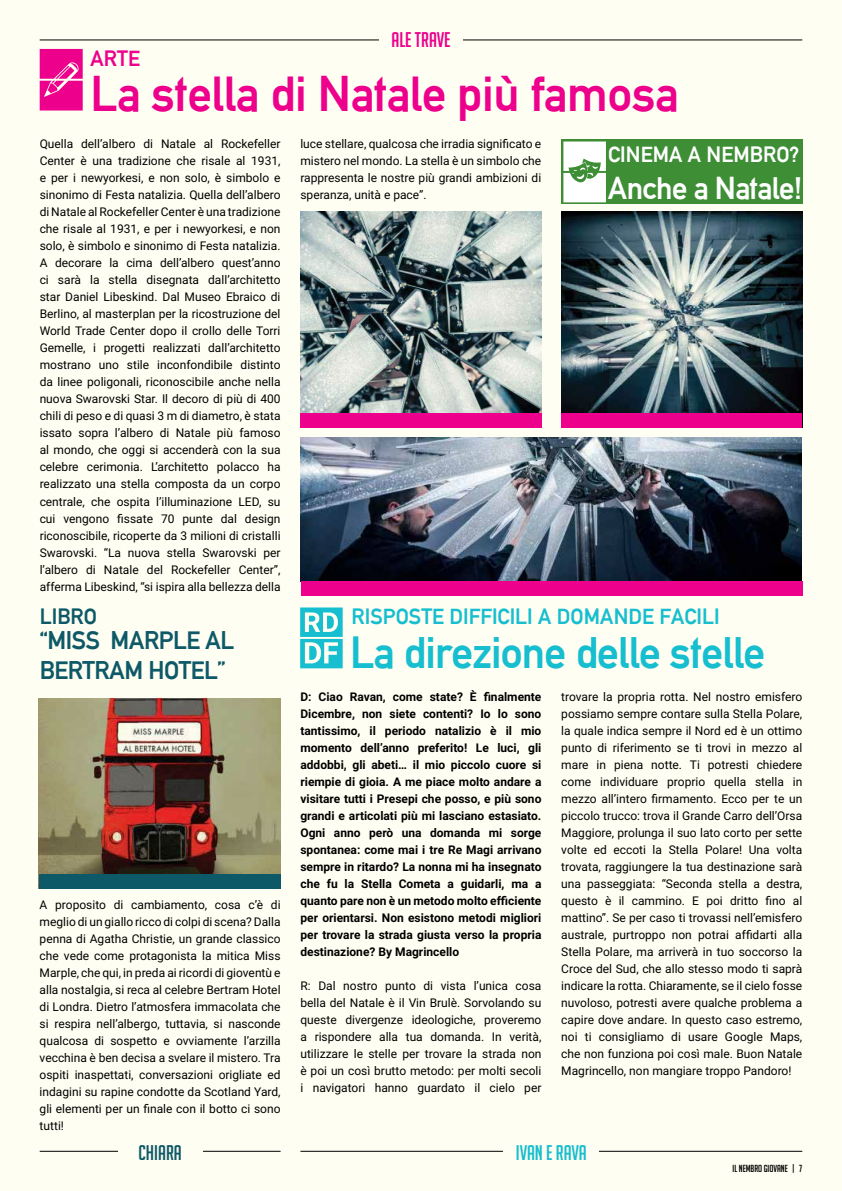
<style>
.page{position:relative;width:842px;height:1191px;background:#fffef2}
.page>*{position:absolute;margin:0;border:0;box-sizing:border-box;transform-origin:0 0}
.t1{font:49px "Alte DIN1451 Mittelschriftgepraegt";letter-spacing:-.01em;color:#ec008c}
.t2{font:44px "Alte DIN1451 Mittelschriftgepraegt";letter-spacing:-.02em;color:#16becf}
.t3{font:31px "Alte DIN1451 Mittelschriftgepraegt";letter-spacing:-.02em;color:#fff}
.t4{font:25px/30px "Alte DIN1451 Mittelschriftgepraegt";letter-spacing:-.02em;color:#0e5968}
.t5{font:21.7px "Alte DIN1451 Mittelschriftgepraegt";color:#16becf}
.t6{font:21.7px "Alte DIN1451 Mittelschriftgepraegt";color:#fff}
.t7{font:21.7px "Alte DIN1451 Mittelschriftgepraegt";color:#0e5968}
.t8{font:21.7px "Alte DIN1451 Mittelschriftgepraegt";color:#ec008c}
.t9{font:20.7px "Big Noodle Titling";letter-spacing:-.005em;color:#16becf}
.t10{font:20.7px "Big Noodle Titling";color:#ec008c}
.t11{font:20.7px "Big Noodle Titling";color:#0e5968}
.t12{font:12px/17px "Roboto";color:#000;text-align:justify}
.t13{font:700 12px/17px "Roboto";color:#000;text-align:justify}
.t14{font:10px "Big Noodle Titling";color:#000}
</style>
<div class="page">
<img style="left:301px;top:437px;width:501px;height:144px">
<div style="left:561px;top:139px;width:241px;height:65px;background:#3e8e36"></div>
<svg style="left:300px;top:607px;width:43px;height:61px"></svg>
<svg style="left:40px;top:49px;width:43px;height:61px;background:#ee1c97"></svg>
<hr style="left:40px;top:40px;width:762px;height:1px;background:#000">
<div style="left:379px;top:18px;width:84px;height:42px;background:#fffef2"></div>
<img style="left:561px;top:211px;width:241px;height:202px">
<img style="left:301px;top:211px;width:240px;height:202px">
<hr style="left:40px;top:1151px;width:241px;height:1px;background:#000">
<img style="left:39px;top:698px;width:242px;height:176px">
<div style="left:39px;top:874px;width:242px;height:14px;background:#0e5968"></div>
<hr style="left:300px;top:1151px;width:502px;height:1px;background:#000">
<div style="left:118px;top:1136px;width:84px;height:32px;background:#fffef2"></div>
<div style="left:503px;top:1134px;width:96px;height:36px;background:#fffef2"></div>
<div style="left:561px;top:413px;width:241px;height:14px;background:#ec008c"></div>
<div style="left:301px;top:581px;width:501px;height:14px;background:#ec008c"></div>
<div style="left:300px;top:413px;width:241px;height:14px;background:#ec008c"></div>
<svg style="left:563px;top:141px;width:43px;height:61px;background:#dbeada"></svg>
<h3 class="t8" style="left:90px;top:45px;width:51px">ARTE</h3>
<h3 class="t10" style="left:391px;top:28px;width:60px">ALE TRAVE</h3>
<h1 class="t1" style="left:90px;top:64px;width:589px">La stella di Natale più famosa</h1>
<p class="t12" style="left:40px;top:135px;width:242px">Quella dell’albero di Natale al Rockefeller Center è una tradizione che risale al 1931, e per i newyorkesi, e non solo, è simbolo e sinonimo di Festa natalizia. Quella dell’albero di Natale al Rockefeller Center è una tradizione che risale al 1931, e per i newyorkesi, e non solo, è simbolo e sinonimo di Festa natalizia.<br>A decorare la cima dell’albero quest’anno ci sarà la stella disegnata dall’architetto star Daniel Libeskind. Dal Museo Ebraico di Berlino, al masterplan per la ricostruzione del World Trade Center dopo il crollo delle Torri Gemelle, i progetti realizzati dall’architetto mostrano uno stile inconfondibile distinto da linee poligonali, riconoscibile anche nella nuova Swarovski Star. Il decoro di più di 400 chili di peso e di quasi 3 m di diametro, è stata issato sopra l’albero di Natale più famoso al mondo, che oggi si accenderà con la sua celebre cerimonia. L’architetto polacco ha realizzato una stella composta da un corpo centrale, che ospita l’illuminazione LED, su cui vengono fissate 70 punte dal design riconoscibile, ricoperte da 3 milioni di cristalli Swarovski. “La nuova stella Swarovski per l’albero di Natale del Rockefeller Center”, afferma Libeskind, “si ispira alla bellezza della</p>
<p class="t12" style="left:300px;top:135px;width:242px">luce stellare, qualcosa che irradia significato e mistero nel mondo. La stella è un simbolo che rappresenta le nostre più grandi ambizioni di speranza, unità e pace”.</p>
<h3 class="t4" style="left:40px;top:625px;width:196px">“MISS MARPLE AL<br>BERTRAM HOTEL”</h3>
<h3 class="t6" style="left:608px;top:141px;width:193px">CINEMA A NEMBRO?</h3>
<h3 class="t3" style="left:608px;top:169px;width:195px">Anche a Natale!</h3>
<h3 class="t7" style="left:40px;top:603px;width:59px">LIBRO</h3>
<h3 class="t5" style="left:351px;top:603px;width:370px">RISPOSTE DIFFICILI A DOMANDE FACILI</h3>
<h2 class="t2" style="left:350px;top:626px;width:417px">La direzione delle stelle</h2>
<p class="t12" style="left:40px;top:895px;width:242px">A proposito di cambiamento, cosa c’è di meglio di un giallo ricco di colpi di scena? Dalla penna di Agatha Christie, un grande classico che vede come protagonista la mitica Miss Marple, che qui, in preda ai ricordi di gioventù e alla nostalgia, si reca al celebre Bertram Hotel di Londra. Dietro l’atmosfera immacolata che si respira nell’albergo, tuttavia, si nasconde qualcosa di sospetto e ovviamente l’arzilla vecchina è ben decisa a svelare il mistero. Tra ospiti inaspettati, conversazioni origliate ed indagini su rapine condotte da Scotland Yard, gli elementi per un finale con il botto ci sono tutti!</p>
<p class="t13" style="left:300px;top:687px;width:242px">D: Ciao Ravan, come state? È finalmente Dicembre, non siete contenti? Io lo sono tantissimo, il periodo natalizio è il mio momento dell’anno preferito! Le luci, gli addobbi, gli abeti… il mio piccolo cuore si riempie di gioia. A me piace molto andare a visitare tutti i Presepi che posso, e più sono grandi e articolati più mi lasciano estasiato.<br>Ogni anno però una domanda mi sorge spontanea: come mai i tre Re Magi arrivano sempre in ritardo? La nonna mi ha insegnato che fu la Stella Cometa a guidarli, ma a quanto pare non è un metodo molto efficiente per orientarsi. Non esistono metodi migliori per trovare la strada giusta verso la propria destinazione? By Magrincello</p>
<p class="t12" style="left:300px;top:976px;width:242px">R: Dal nostro punto di vista l’unica cosa bella del Natale è il Vin Brulè. Sorvolando su queste divergenze ideologiche, proveremo a rispondere alla tua domanda. In verità, utilizzare le stelle per trovare la strada non è poi un così brutto metodo: per molti secoli i navigatori hanno guardato il cielo per</p>
<p class="t12" style="left:561px;top:687px;width:242px">trovare la propria rotta. Nel nostro emisfero possiamo sempre contare sulla Stella Polare, la quale indica sempre il Nord ed è un ottimo punto di riferimento se ti trovi in mezzo al mare in piena notte. Ti potresti chiedere come individuare proprio quella stella in mezzo all’intero firmamento. Ecco per te un piccolo trucco: trova il Grande Carro dell’Orsa Maggiore, prolunga il suo lato corto per sette volte ed eccoti la Stella Polare! Una volta trovata, raggiungere la tua destinazione sarà una passeggiata: “Seconda stella a destra, questo è il cammino. E poi dritto fino al mattino”. Se per caso ti trovassi nell’emisfero australe, purtroppo non potrai affidarti alla Stella Polare, ma arriverà in tuo soccorso la Croce del Sud, che allo stesso modo ti saprà indicare la rotta. Chiaramente, se il cielo fosse nuvoloso, potresti avere qualche problema a capire dove andare. In questo caso estremo, noi ti consigliamo di usare Google Maps, che non funziona poi così male. Buon Natale Magrincello, non mangiare troppo Pandoro!</p>
<h3 class="t11" style="left:138px;top:1141px;width:45px">CHIARA</h3>
<h3 class="t9" style="left:516px;top:1141px;width:72px">IVAN E RAVA</h3>
<p class="t14" style="left:733px;top:1163px;width:71px">IL NEMBRO GIOVANE | 7</p>
</div>
